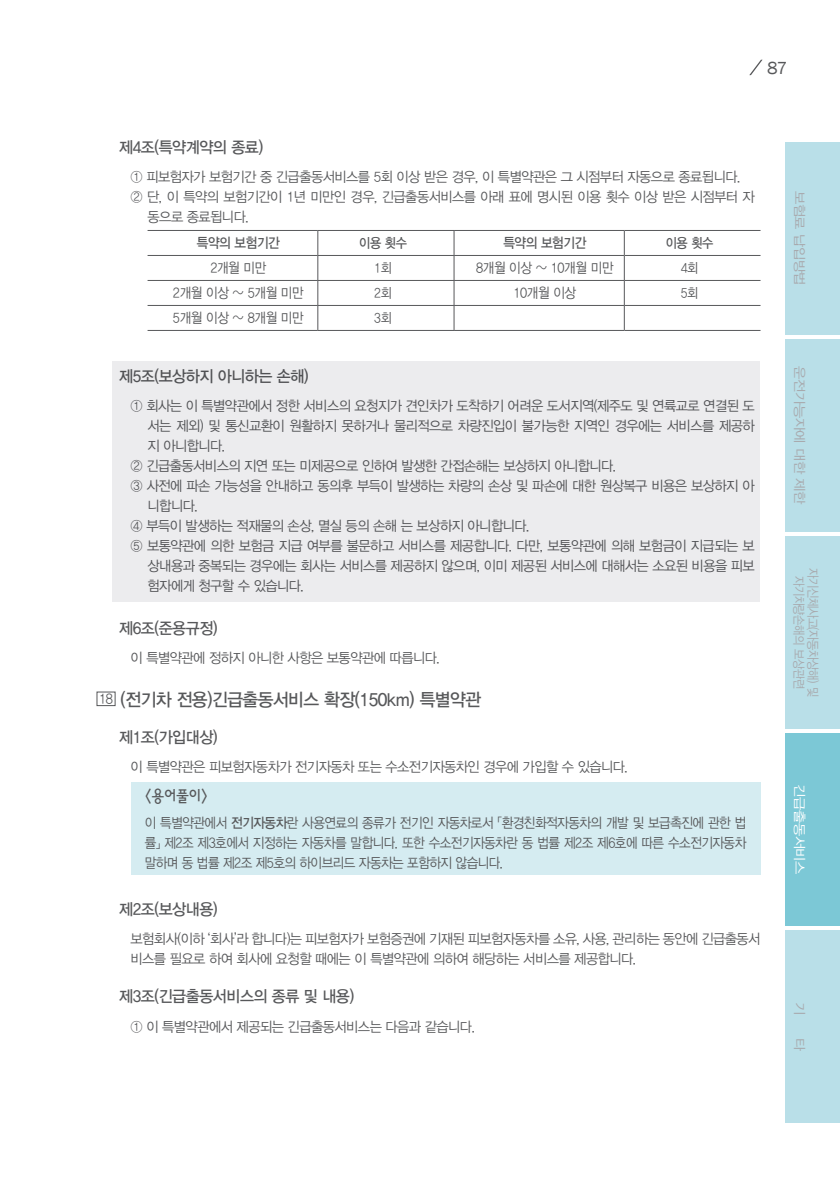
<style>
.page{position:relative;width:840px;height:1191px;background:#fff}
.page>*{position:absolute;margin:0;border:0;box-sizing:border-box;transform-origin:0 0}
.제1장_조{font:18px "YDVYGO Std 33";letter-spacing:-.03em;color:#57585a;scale:.95 1}
.t1{font:18px "Franklin Gothic";color:#57585a}
.제1절{font:16px "YDVYGO Std 33";letter-spacing:-.03em;color:#57585a;scale:.95 1}
.용어풀이{font:16px "YDVYGO Std 23";color:#57585a;scale:.9 1}
.본문_내어쓰기{font:14px/20px "YDVYGO Std 32";letter-spacing:-.04em;color:#57585a;scale:.95 1}
.본문{font:14px/20px "YDVYGO Std 32";letter-spacing:-.04em;color:#57585a;scale:.95 1}
.팁{font:14px/20px "YDVYGO Std 32";letter-spacing:-.04em;color:#57585a;text-align:justify;scale:.9 1}
.표하시라{font:14px "YDVYGO Std 32";letter-spacing:-.03em;color:#57585a;scale:.9 1}
.표하시라-2{font:14px "YDVYGO Std 33";letter-spacing:-.03em;color:#57585a;scale:.9 1}
.목차_본문{font:14px "YDVYGO Std 32";color:#57585a;scale:.9 1}
.표내용{font:13.6px "YDVYGO Std 32";letter-spacing:-.03em;color:#57585a;scale:.9 1}
.표내용-2{font:13.6px "YDVYGO Std 33";letter-spacing:-.03em;color:#57585a;scale:.9 1}
.t2{font:12.8px/14px "YDVYGO Std 12";letter-spacing:-.03em;color:#a8a9ad;text-align:center;scale:.87 1}
.t3{font:12.8px "YDVYGO Std 12";letter-spacing:-.03em;color:#a8a9ad;scale:1.12 1}
.t4{font:12.8px "YDVYGO Std 12";letter-spacing:-.03em;color:#fff;scale:1.12 1}
.s1{font-family:"YDVYGO Std 33"}
</style>
<div class="page">
<div style="left:785px;top:142px;width:54px;height:192px;background:#b9dfe8"></div>
<div style="left:785px;top:339px;width:54px;height:192px;background:#b9dfe8"></div>
<div style="left:785px;top:536px;width:54px;height:193px;background:#b9dfe8"></div>
<div style="left:785px;top:733px;width:54px;height:193px;background:#7cc8d6"></div>
<div style="left:785px;top:930px;width:54px;height:193px;background:#b9dfe8"></div>
<svg style="left:749px;top:60px;width:13px;height:15px"></svg>
<hr style="left:147px;top:280px;width:170px;height:1px;background:#57585a">
<hr style="left:317px;top:280px;width:137px;height:1px;background:#57585a">
<hr style="left:454px;top:280px;width:170px;height:1px;background:#57585a">
<hr style="left:624px;top:280px;width:136px;height:1px;background:#57585a">
<hr style="left:147px;top:305px;width:170px;height:1px;background:#57585a">
<hr style="left:317px;top:305px;width:137px;height:1px;background:#57585a">
<svg style="left:317px;top:231px;width:1px;height:99px"></svg>
<hr style="left:454px;top:305px;width:170px;height:1px;background:#57585a">
<svg style="left:453px;top:231px;width:1px;height:99px"></svg>
<hr style="left:624px;top:305px;width:136px;height:1px;background:#57585a">
<svg style="left:623px;top:231px;width:1px;height:99px"></svg>
<hr style="left:147px;top:330px;width:170px;height:1px;background:#57585a">
<hr style="left:317px;top:330px;width:137px;height:1px;background:#57585a">
<hr style="left:454px;top:330px;width:170px;height:1px;background:#57585a">
<hr style="left:624px;top:330px;width:136px;height:1px;background:#57585a">
<hr style="left:147px;top:230px;width:170px;height:1px;background:#57585a">
<hr style="left:317px;top:230px;width:137px;height:1px;background:#57585a">
<hr style="left:454px;top:230px;width:170px;height:1px;background:#57585a">
<hr style="left:624px;top:230px;width:136px;height:1px;background:#57585a">
<hr style="left:147px;top:255px;width:170px;height:1px;background:#57585a">
<hr style="left:317px;top:255px;width:137px;height:1px;background:#57585a">
<hr style="left:454px;top:255px;width:170px;height:1px;background:#57585a">
<hr style="left:624px;top:255px;width:136px;height:1px;background:#57585a">
<div style="left:96px;top:691px;width:19px;height:15px;border:1px solid #57585a"></div>
<div style="left:130px;top:782px;width:630px;height:93px;background:#d5ecf1"></div>
<div style="left:113px;top:361px;width:646px;height:240px;background:#ececee"></div>
<p class="t1" style="left:766px;top:57px;width:22px">87</p>
<p class="제1절" style="left:119px;top:139px;width:153px">제4조(특약계약의 종료)</p>
<p class="본문" style="left:130px;top:167px;width:643px">① 피보험자가 보험기간 중 긴급출동서비스를 5회 이상 받은 경우, 이 특별약관은 그 시점부터 자동으로 종료됩니다.</p>
<p class="본문_내어쓰기" style="left:147px;top:187px;width:640px;text-indent:-17px">② 단, 이 특약의 보험기간이 1년 미만인 경우, 긴급출동서비스를 아래 표에 명시된 이용 횟수 이상 받은 시점부터 자 동으로 종료됩니다.</p>
<p class="표하시라-2" style="left:197px;top:236px;width:94px">특약의 보험기간</p>
<p class="표내용-2" style="left:359px;top:236px;width:54px">이용 횟수</p>
<p class="표하시라-2" style="left:503px;top:236px;width:94px">특약의 보험기간</p>
<p class="표내용-2" style="left:665px;top:236px;width:54px">이용 횟수</p>
<p class="표하시라" style="left:210px;top:261px;width:64px">2개월 미만</p>
<p class="표내용" style="left:374px;top:261px;width:21px">1회</p>
<p class="표하시라" style="left:476px;top:261px;width:154px">8개월 이상 ~ 10개월 미만</p>
<p class="표내용" style="left:680px;top:261px;width:21px">4회</p>
<p class="표하시라" style="left:173px;top:286px;width:147px">2개월 이상 ~ 5개월 미만</p>
<p class="표내용" style="left:374px;top:286px;width:21px">2회</p>
<p class="표하시라" style="left:513px;top:286px;width:71px">10개월 이상</p>
<p class="표내용" style="left:680px;top:286px;width:21px">5회</p>
<p class="표하시라" style="left:173px;top:311px;width:147px">5개월 이상 ~ 8개월 미만</p>
<p class="표내용" style="left:374px;top:311px;width:21px">3회</p>
<p class="제1절" style="left:119px;top:368px;width:201px">제5조(보상하지 아니하는 손해)</p>
<p class="본문_내어쓰기" style="left:147px;top:396px;width:640px;text-align:justify;text-indent:-17px">① 회사는 이 특별약관에서 정한 서비스의 요청지가 견인차가 도착하기 어려운 도서지역(제주도 및 연륙교로 연결된 도 서는 제외) 및 통신교환이 원활하지 못하거나 물리적으로 차량진입이 불가능한 지역인 경우에는 서비스를 제공하 지 아니합니다.</p>
<p class="본문_내어쓰기" style="left:130px;top:456px;width:512px">② 긴급출동서비스의 지연 또는 미제공으로 인하여 발생한 간접손해는 보상하지 아니합니다.</p>
<p class="본문_내어쓰기" style="left:147px;top:476px;width:640px;text-indent:-17px">③ 사전에 파손 가능성을 안내하고 동의후 부득이 발생하는 차량의 손상 및 파손에 대한 원상복구 비용은 보상하지 아 니합니다.</p>
<p class="본문_내어쓰기" style="left:130px;top:516px;width:421px">④ 부득이 발생하는 적재물의 손상, 멸실 등의 손해 는 보상하지 아니합니다.</p>
<p class="본문_내어쓰기" style="left:147px;top:536px;width:640px;text-align:justify;text-indent:-17px">⑤ 보통약관에 의한 보험금 지급 여부를 불문하고 서비스를 제공합니다. 다만, 보통약관에 의해 보험금이 지급되는 보 상내용과 중복되는 경우에는 회사는 서비스를 제공하지 않으며, 이미 제공된 서비스에 대해서는 소요된 비용을 피보 험자에게 청구할 수 있습니다.</p>
<p class="제1절" style="left:119px;top:619px;width:105px">제6조(준용규정)</p>
<p class="본문" style="left:130px;top:648px;width:327px">이 특별약관에 정하지 아니한 사항은 보통약관에 따릅니다.</p>
<p class="목차_본문" style="left:99px;top:692px;width:17px">18</p>
<p class="제1장_조" style="left:120px;top:690px;width:381px">(전기차 전용)긴급출동서비스 확장(150km) 특별약관</p>
<p class="제1절" style="left:119px;top:729px;width:105px">제1조(가입대상)</p>
<p class="본문" style="left:130px;top:757px;width:525px">이 특별약관은 피보험자동차가 전기자동차 또는 수소전기자동차인 경우에 가입할 수 있습니다.</p>
<p class="용어풀이" style="left:145px;top:788px;width:72px">&lt;용어풀이&gt;</p>
<p class="팁" style="left:145px;top:812px;width:669px">이 특별약관에서 <span class="s1">전기자동차</span>란 사용연료의 종류가 전기인 자동차로서 「환경친화적자동차의 개발 및 보급촉진에 관한 법 률」 제2조 제3호에서 지정하는 자동차를 말합니다. 또한 수소전기자동차란 동 법률 제2조 제6호에 따른 수소전기자동차 말하며 동 법률 제2조 제5호의 하이브리드 자동차는 포함하지 않습니다.</p>
<p class="제1절" style="left:119px;top:900px;width:105px">제2조(보상내용)</p>
<p class="본문" style="left:130px;top:929px;width:664px">보험회사(이하 ‘회사’라 합니다)는 피보험자가 보험증권에 기재된 피보험자동차를 소유, 사용, 관리하는 동안에 긴급출동서 비스를 필요로 하여 회사에 요청할 때에는 이 특별약관에 의하여 해당하는 서비스를 제공합니다.</p>
<p class="제1절" style="left:119px;top:988px;width:249px">제3조(긴급출동서비스의 종류 및 내용)</p>
<p class="본문" style="left:130px;top:1016px;width:364px">① 이 특별약관에서 제공되는 긴급출동서비스는 다음과 같습니다.</p>
<p class="t3" style="left:805px;top:191px;width:86px;rotate:90deg">보험료 납입방법</p>
<p class="t3" style="left:805px;top:366px;width:125px;rotate:90deg">운전가능자에 대한 제한</p>
<p class="t2" style="left:819px;top:567px;width:150px;rotate:90deg">자기신체사고(자동차상해) 및 자기차량손해의 보상관련</p>
<p class="t4" style="left:805px;top:784px;width:82px;rotate:90deg">긴급출동서비스</p>
<p class="t3" style="left:805px;top:1002px;width:13px;rotate:90deg">기</p>
<p class="t3" style="left:805px;top:1037px;width:13px;rotate:90deg">타</p>
</div>
